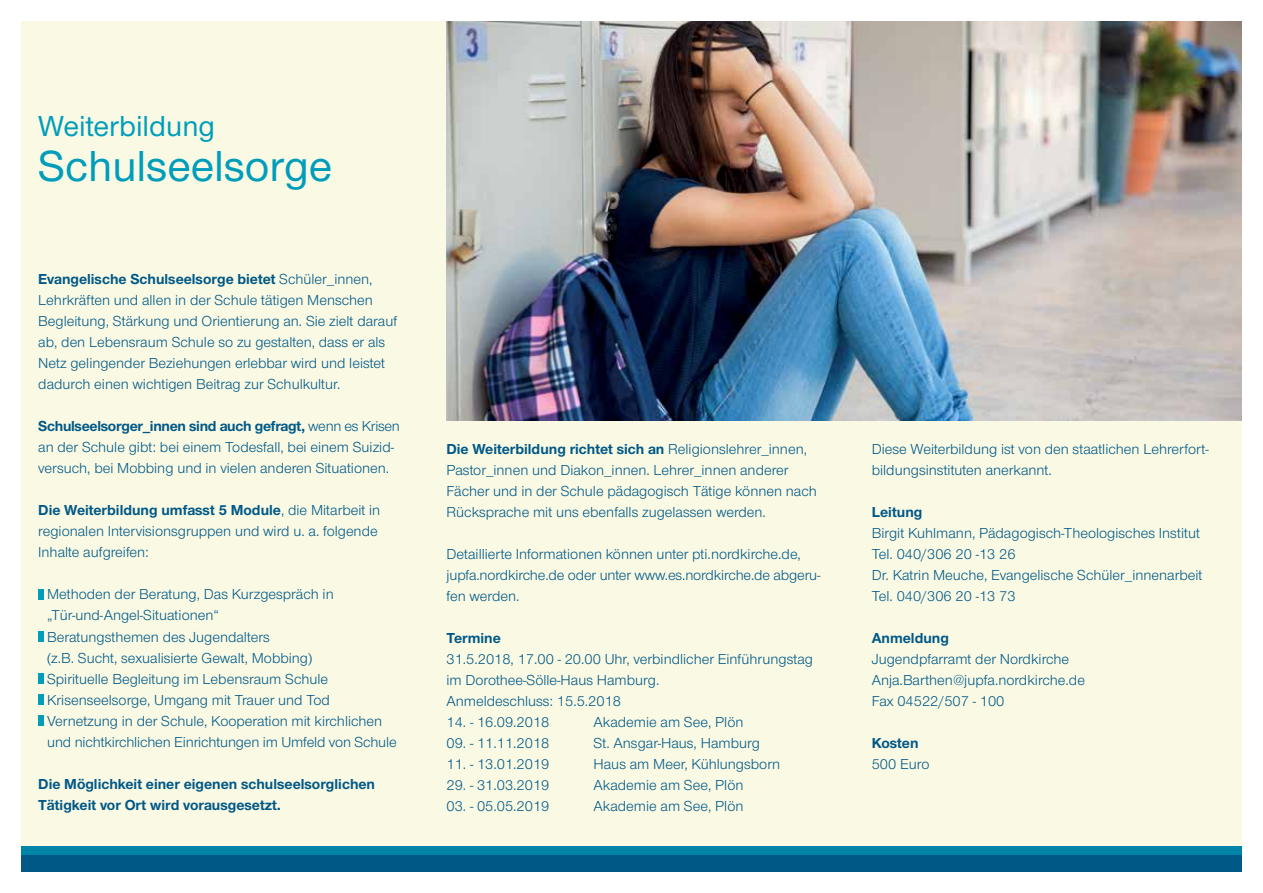
<style>
.page{position:relative;width:1263px;height:893px;background:#fff}
.page>*{position:absolute;margin:0;border:0;box-sizing:border-box;transform-origin:0 0}
.t1{font:500 45px "Nordelbica";color:#009dbb}
.t2{font:500 30px "Nordelbica";color:#009dbb}
.t3{font:15px/21px "Nordelbica";color:#005887}
.t4{font:700 15px/21px "Nordelbica";color:#005887}
.s1{font-weight:700}
</style>
<div class="page">
<div style="left:21px;top:21px;width:1221px;height:851px;background:#fafae4"></div>
<img style="left:446px;top:21px;width:796px;height:400px">
<div style="left:21px;top:855px;width:1221px;height:17px;background:#005887"></div>
<div style="left:21px;top:846px;width:1221px;height:9px;background:#0084a7"></div>
<div style="left:38px;top:589px;width:5px;height:10px;background:#009dbb"></div>
<div style="left:38px;top:631px;width:5px;height:10px;background:#009dbb"></div>
<div style="left:38px;top:673px;width:5px;height:10px;background:#009dbb"></div>
<div style="left:38px;top:694px;width:5px;height:10px;background:#009dbb"></div>
<div style="left:38px;top:715px;width:5px;height:10px;background:#009dbb"></div>
<h2 class="t2" style="left:38px;top:108px;width:178px">Weiterbildung</h2>
<h1 class="t1" style="left:38px;top:140px;width:295px">Schulseelsorge</h1>
<p class="t3" style="left:38px;top:269px;width:360px"><span class="s1">Evangelische Schulseelsorge bietet</span> Schüler_innen, Lehrkräften und allen in der Schule tätigen Menschen Begleitung, Stärkung und Orientierung an. Sie zielt darauf ab, den Lebensraum Schule so zu gestalten, dass er als Netz gelingender Beziehungen erlebbar wird und leistet dadurch einen wichtigen Beitrag zur Schulkultur.</p>
<p class="t3" style="left:38px;top:416px;width:363px"><span class="s1">Schulseelsorger_innen sind auch gefragt,</span> wenn es Krisen an der Schule gibt: bei einem Todesfall, bei einem Suizid&shy;versuch, bei Mobbing und in vielen anderen Situationen.</p>
<p class="t3" style="left:38px;top:500px;width:344px"><span class="s1">Die Weiterbildung umfasst 5 Module</span>, die Mitarbeit in regionalen Intervisionsgruppen und wird u. a. folgende<br>Inhalte aufgreifen:</p>
<p class="t3" style="left:47px;top:584px;width:351px">Methoden der Beratung, Das Kurzgespräch in „Tür-und-Angel-Situationen“<br>Beratungsthemen des Jugendalters<br>(z.B. Sucht, sexualisierte Gewalt, Mobbing)<br>Spirituelle Begleitung im Lebensraum Schule Krisenseelsorge, Umgang mit Trauer und Tod Vernetzung in der Schule, Kooperation mit kirchlichen und nichtkirchlichen Einrichtungen im Umfeld von Schule</p>
<p class="t4" style="left:38px;top:773px;width:338px">Die Möglichkeit einer eigenen schulseelsorglichen<br>Tätigkeit vor Ort wird vorausgesetzt.</p>
<p class="t3" style="left:446px;top:438px;width:372px"><span class="s1">Die Weiterbildung richtet sich an</span> Religionslehrer_innen, Pastor_innen und Diakon_innen. Lehrer_innen anderer Fächer und in der Schule pädagogisch Tätige können nach Rücksprache mit uns ebenfalls zugelassen werden.</p>
<p class="t3" style="left:446px;top:543px;width:375px">Detaillierte Informationen können unter pti.nordkirche.de, jupfa.nordkirche.de oder unter www.es.nordkirche.de abgeru&shy;fen werden.</p>
<p class="t4" style="left:446px;top:627px;width:56px">Termine</p>
<p class="t3" style="left:446px;top:648px;width:368px">31.5.2018, 17.00 - 20.00 Uhr, verbindlicher Einführungstag im Dorothee-Sölle-Haus Hamburg.<br>Anmeldeschluss: 15.5.2018</p>
<p class="t3" style="left:446px;top:711px;width:104px">14. - 16.09.2018</p>
<p class="t3" style="left:593px;top:711px;width:151px">Akademie am See, Plön</p>
<p class="t3" style="left:446px;top:732px;width:104px">09. - 11.11.2018</p>
<p class="t3" style="left:593px;top:732px;width:168px">St. Ansgar-Haus, Hamburg</p>
<p class="t3" style="left:446px;top:753px;width:104px">11. - 13.01.2019</p>
<p class="t3" style="left:593px;top:753px;width:188px">Haus am Meer, Kühlungsborn</p>
<p class="t3" style="left:446px;top:774px;width:104px">29. - 31.03.2019</p>
<p class="t3" style="left:593px;top:774px;width:151px">Akademie am See, Plön</p>
<p class="t3" style="left:446px;top:795px;width:104px">03. - 05.05.2019</p>
<p class="t3" style="left:593px;top:795px;width:151px">Akademie am See, Plön</p>
<p class="t3" style="left:872px;top:438px;width:338px">Diese Weiterbildung ist von den staatlichen Lehrerfort&shy;bildungsinstituten anerkannt.</p>
<p class="t4" style="left:872px;top:501px;width:52px">Leitung</p>
<p class="t3" style="left:872px;top:522px;width:332px">Birgit Kuhlmann, Pädagogisch-Theologisches Institut Tel. 040/306 20 -13 26<br>Dr. Katrin Meuche, Evangelische Schüler_innenarbeit Tel. 040/306 20 -13 73</p>
<p class="t4" style="left:872px;top:627px;width:79px">Anmeldung</p>
<p class="t3" style="left:872px;top:648px;width:215px">Jugendpfarramt der Nordkirche<br>Anja.Barthen@jupfa.nordkirche.de<br>Fax 04522/507 - 100</p>
<p class="t4" style="left:872px;top:732px;width:48px">Kosten</p>
<p class="t3" style="left:872px;top:753px;width:59px">500 Euro</p>
</div>
